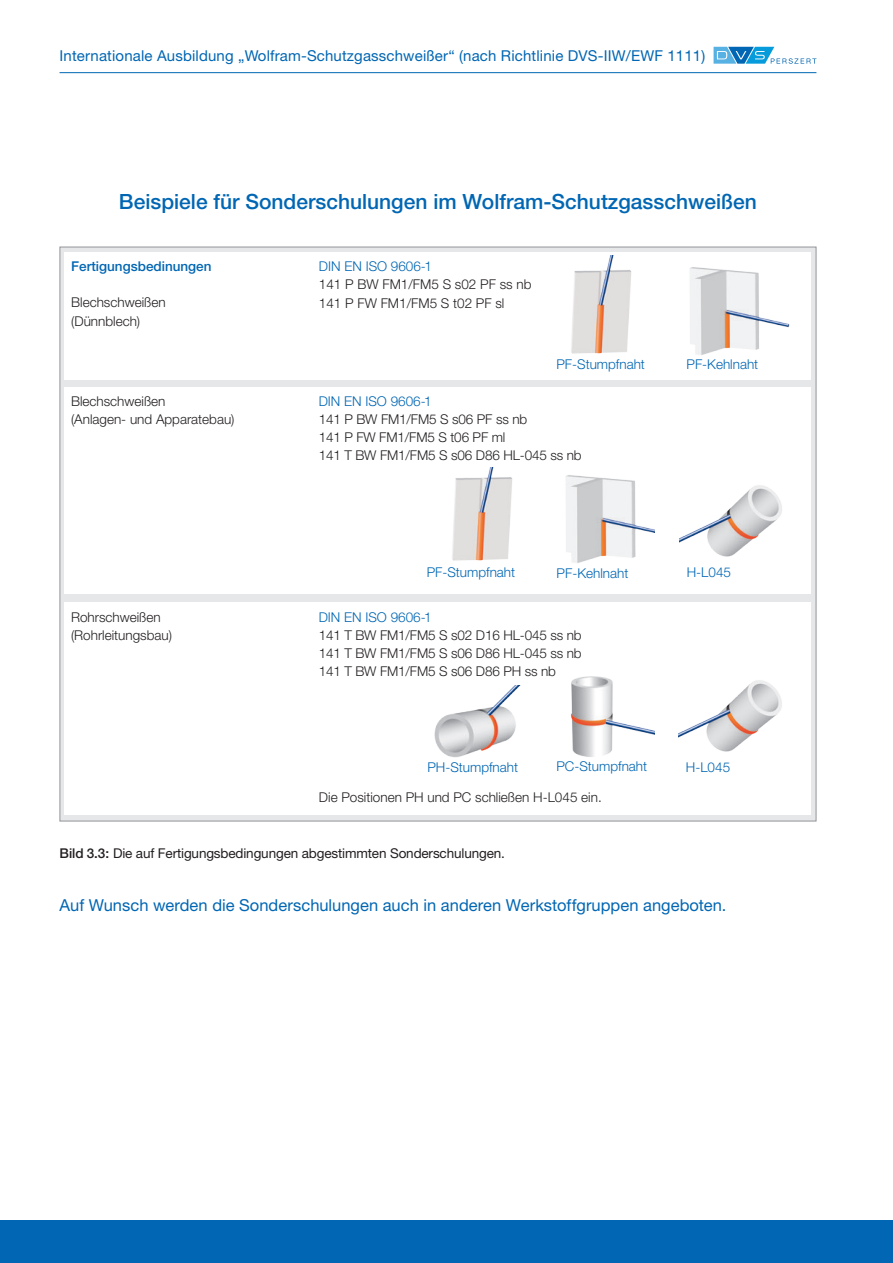
<style>
.page{position:relative;width:893px;height:1263px;background:#fff}
.page>*{position:absolute;margin:0;border:0;box-sizing:border-box;transform-origin:0 0}
.t1{font:500 21px "Helvetica Neue LT Std";color:#0166b3}
.t2{font:16.5px "Helvetica Neue LT Std";color:#0166b3}
.t3{font:15px "Helvetica Neue LT Std";letter-spacing:.01em;color:#0166b3}
.t4{font:300 13.5px/18.1px "Helvetica Neue LT Pro";color:#231f20}
.t5{font:300 13.5px "Helvetica Neue LT Pro";color:#0166b3}
.t6{font:13.5px "Helvetica Neue LT Std";letter-spacing:-.01em;color:#231f20}
.t7{font:500 13.5px "Helvetica Neue LT Std";color:#0166b3}
.s1{font-weight:500}
</style>
<div class="page">
<hr style="left:60px;top:72px;width:756px;height:1px;background:#0166b3">
<svg style="left:714px;top:47px;width:102px;height:17px"></svg>
<div style="left:0;top:1220px;width:893px;height:43px;background:#0166b3"></div>
<div style="left:60px;top:247px;width:756px;height:574px;background:#e6e7e9;border:1px solid #939598"></div>
<div style="left:65px;top:252px;width:746px;height:128px;background:#fff"></div>
<div style="left:65px;top:387px;width:746px;height:206px;background:#fff"></div>
<div style="left:65px;top:602px;width:746px;height:212px;background:#fff"></div>
<img style="left:690px;top:267px;width:100px;height:88px">
<img style="left:566px;top:475px;width:89px;height:88px">
<img style="left:571px;top:255px;width:60px;height:99px">
<img style="left:452px;top:468px;width:60px;height:93px">
<img style="left:679px;top:485px;width:103px;height:72px">
<img style="left:678px;top:680px;width:104px;height:72px">
<img style="left:434px;top:686px;width:86px;height:72px">
<img style="left:571px;top:676px;width:83px;height:81px">
<p class="t3" style="left:60px;top:47px;width:647px">Internationale Ausbildung „Wolfram-Schutzgasschweißer“ (nach Richtlinie DVS-IIW/EWF 1111)</p>
<h1 class="t1" style="left:119px;top:189px;width:639px">Beispiele für Sonderschulungen im Wolfram-Schutzgasschweißen</h1>
<p class="t7" style="left:71px;top:258px;width:142px">Fertigungsbedinungen</p>
<p class="t4" style="left:71px;top:293px;width:96px">Blechschweißen (Dünnblech)</p>
<p class="t5" style="left:319px;top:258px;width:114px">DIN EN ISO 9606-1</p>
<p class="t4" style="left:319px;top:275px;width:214px">141 P BW FM1/FM5 S s02 PF ss nb<br>141 P FW FM1/FM5 S t02 PF sl</p>
<p class="t5" style="left:556px;top:356px;width:90px">PF-Stumpfnaht</p>
<p class="t5" style="left:686px;top:356px;width:73px">PF-Kehlnaht</p>
<p class="t4" style="left:71px;top:392px;width:165px">Blechschweißen<br>(Anlagen- und Apparatebau)</p>
<p class="t5" style="left:319px;top:393px;width:114px">DIN EN ISO 9606-1</p>
<p class="t4" style="left:319px;top:410px;width:264px">141 P BW FM1/FM5 S s06 PF ss nb<br>141 P FW FM1/FM5 S t06 PF ml<br>141 T BW FM1/FM5 S s06 D86 HL-045 ss nb</p>
<p class="t5" style="left:427px;top:564px;width:90px">PF-Stumpfnaht</p>
<p class="t5" style="left:687px;top:564px;width:46px">H-L045</p>
<p class="t5" style="left:557px;top:564px;width:73px">PF-Kehlnaht</p>
<p class="t4" style="left:71px;top:607px;width:103px">Rohrschweißen (Rohrleitungsbau)</p>
<p class="t5" style="left:319px;top:608px;width:114px">DIN EN ISO 9606-1</p>
<p class="t4" style="left:319px;top:625px;width:264px;text-align:justify">141 T BW FM1/FM5 S s02 D16 HL-045 ss nb 141 T BW FM1/FM5 S s06 D86 HL-045 ss nb 141 T BW FM1/FM5 S s06 D86 PH ss nb</p>
<p class="t5" style="left:427px;top:759px;width:92px">PH-Stumpfnaht</p>
<p class="t5" style="left:556px;top:758px;width:92px">PC-Stumpfnaht</p>
<p class="t5" style="left:686px;top:758px;width:46px">H-L045</p>
<p class="t4" style="left:319px;top:788px;width:284px">Die Positionen PH und PC schließen H-L045 ein.</p>
<p class="t6" style="left:60px;top:845px;width:447px"><span class="s1">Bild 3.3:</span> Die auf Fertigungsbedingungen abgestimmten Sonderschulungen.</p>
<p class="t2" style="left:60px;top:896px;width:668px">Auf Wunsch werden die Sonderschulungen auch in anderen Werkstoffgruppen angeboten.</p>
</div>
